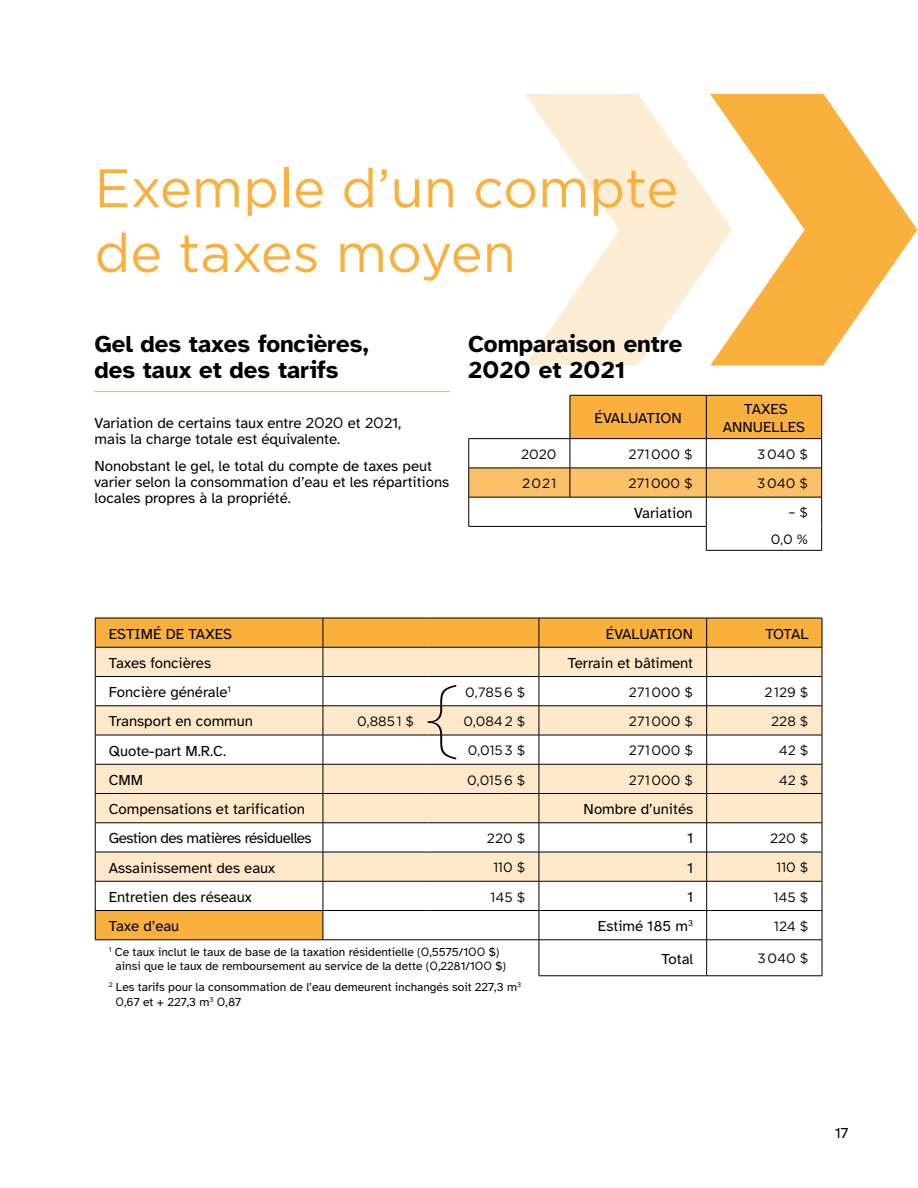
<style>
.page{position:relative;width:918px;height:1188px;background:#fff}
.page>*{position:absolute;margin:0;border:0;box-sizing:border-box;transform-origin:0 0}
.t1{font:100 87px "Gotham";color:#000}
.t2{font:54px/64.8px "Gotham";color:#f9b03c}
.t3{font:700 24px/26px "Atkinson Hyperlegible";color:#000}
.t4{font:15px/16.2px "Atkinson Hyperlegible";color:#000}
.t5{font:15px "Atkinson Hyperlegible";letter-spacing:-.03em;color:#000}
.t6{font:15px "Atkinson Hyperlegible";letter-spacing:-.02em;color:#000}
.t7{font:13.5px/26.2px "Gotham";color:#000;text-align:right}
.t8{font:12px/14.4px "Atkinson Hyperlegible";color:#000;text-align:center}
.s1{font-family:"Gotham"}
</style>
<div class="page">
<svg style="left:732px;top:94px;width:185px;height:272px;fill:#f9b03c"></svg>
<svg style="left:525px;top:94px;width:207px;height:272px;fill:#fdedd4"></svg>
<hr style="left:94px;top:391px;width:356px;height:1px;background:#f9b03c">
<svg style="left:468px;top:395px;width:354px;height:155px"></svg>
<hr style="left:706px;top:550px;width:116px;height:1px;background:#000">
<svg style="left:96px;top:619px;width:726px;height:321px"></svg>
<svg style="left:96px;top:648px;width:726px;height:233px;fill:#fee8ca"></svg>
<hr style="left:95px;top:618px;width:228px;height:1px;background:#000">
<hr style="left:323px;top:618px;width:105px;height:1px;background:#000">
<hr style="left:428px;top:618px;width:111px;height:1px;background:#000">
<hr style="left:539px;top:618px;width:168px;height:1px;background:#000">
<hr style="left:707px;top:618px;width:115px;height:1px;background:#000">
<hr style="left:95px;top:647px;width:228px;height:1px;background:#000">
<hr style="left:323px;top:647px;width:105px;height:1px;background:#000">
<hr style="left:428px;top:647px;width:111px;height:1px;background:#000">
<hr style="left:539px;top:647px;width:168px;height:1px;background:#000">
<hr style="left:707px;top:647px;width:115px;height:1px;background:#000">
<hr style="left:95px;top:676px;width:228px;height:1px;background:#000">
<hr style="left:323px;top:676px;width:105px;height:1px;background:#000">
<hr style="left:428px;top:676px;width:111px;height:1px;background:#000">
<hr style="left:539px;top:676px;width:168px;height:1px;background:#000">
<hr style="left:707px;top:676px;width:115px;height:1px;background:#000">
<hr style="left:95px;top:706px;width:228px;height:1px;background:#000">
<hr style="left:323px;top:706px;width:105px;height:1px;background:#000">
<hr style="left:428px;top:706px;width:111px;height:1px;background:#000">
<hr style="left:539px;top:706px;width:168px;height:1px;background:#000">
<hr style="left:707px;top:706px;width:115px;height:1px;background:#000">
<hr style="left:95px;top:735px;width:228px;height:1px;background:#000">
<hr style="left:323px;top:735px;width:105px;height:1px;background:#000">
<hr style="left:428px;top:735px;width:111px;height:1px;background:#000">
<hr style="left:539px;top:735px;width:168px;height:1px;background:#000">
<hr style="left:707px;top:735px;width:115px;height:1px;background:#000">
<hr style="left:95px;top:764px;width:228px;height:1px;background:#000">
<hr style="left:323px;top:764px;width:105px;height:1px;background:#000">
<hr style="left:428px;top:764px;width:111px;height:1px;background:#000">
<hr style="left:539px;top:764px;width:168px;height:1px;background:#000">
<hr style="left:707px;top:764px;width:115px;height:1px;background:#000">
<hr style="left:95px;top:793px;width:228px;height:1px;background:#000">
<hr style="left:323px;top:793px;width:105px;height:1px;background:#000">
<hr style="left:428px;top:793px;width:111px;height:1px;background:#000">
<hr style="left:539px;top:793px;width:168px;height:1px;background:#000">
<hr style="left:707px;top:793px;width:115px;height:1px;background:#000">
<hr style="left:95px;top:823px;width:228px;height:1px;background:#000">
<hr style="left:323px;top:823px;width:105px;height:1px;background:#000">
<hr style="left:428px;top:823px;width:111px;height:1px;background:#000">
<hr style="left:539px;top:823px;width:168px;height:1px;background:#000">
<hr style="left:707px;top:823px;width:115px;height:1px;background:#000">
<hr style="left:95px;top:852px;width:228px;height:1px;background:#000">
<hr style="left:323px;top:852px;width:105px;height:1px;background:#000">
<hr style="left:428px;top:852px;width:111px;height:1px;background:#000">
<hr style="left:539px;top:852px;width:168px;height:1px;background:#000">
<hr style="left:707px;top:852px;width:115px;height:1px;background:#000">
<hr style="left:95px;top:881px;width:228px;height:1px;background:#000">
<hr style="left:323px;top:881px;width:105px;height:1px;background:#000">
<hr style="left:428px;top:881px;width:111px;height:1px;background:#000">
<hr style="left:539px;top:881px;width:168px;height:1px;background:#000">
<hr style="left:707px;top:881px;width:115px;height:1px;background:#000">
<svg style="left:95px;top:618px;width:1px;height:322px"></svg>
<hr style="left:95px;top:910px;width:228px;height:1px;background:#000">
<svg style="left:323px;top:618px;width:1px;height:322px"></svg>
<hr style="left:323px;top:910px;width:105px;height:1px;background:#000">
<hr style="left:428px;top:910px;width:111px;height:1px;background:#000">
<svg style="left:539px;top:618px;width:1px;height:322px"></svg>
<hr style="left:539px;top:910px;width:168px;height:1px;background:#000">
<hr style="left:707px;top:910px;width:115px;height:1px;background:#000">
<svg style="left:706px;top:618px;width:1px;height:322px"></svg>
<svg style="left:822px;top:618px;width:1px;height:322px"></svg>
<hr style="left:95px;top:940px;width:228px;height:1px;background:#000">
<hr style="left:323px;top:940px;width:105px;height:1px;background:#000">
<hr style="left:428px;top:940px;width:111px;height:1px;background:#000">
<hr style="left:539px;top:940px;width:1px;height:36px;background:#000">
<hr style="left:539px;top:940px;width:168px;height:1px;background:#000">
<hr style="left:706px;top:940px;width:1px;height:36px;background:#000">
<hr style="left:707px;top:940px;width:115px;height:1px;background:#000">
<hr style="left:822px;top:940px;width:1px;height:36px;background:#000">
<hr style="left:539px;top:976px;width:168px;height:1px;background:#000">
<hr style="left:707px;top:976px;width:115px;height:1px;background:#000">
<h2 class="t2" style="left:94px;top:155px;width:585px">Exemple d’un compte de taxes moyen</h2>
<h3 class="t3" style="left:94px;top:331px;width:276px">Gel des taxes foncières, des taux et des tarifs</h3>
<p class="t4" style="left:94px;top:415px;width:308px">Variation de certains taux entre 2<span class="s1">0</span>2<span class="s1">0</span> et 2<span class="s1">0</span>21, mais la charge totale est équivalente.</p>
<p class="t4" style="left:94px;top:458px;width:356px">Nonobstant le gel, le total du compte de taxes peut varier selon la consommation d’eau et les répartitions locales propres à la propriété.</p>
<h3 class="t3" style="left:468px;top:331px;width:216px">Comparaison entre<br>2<span class="s1">0</span>2<span class="s1">0</span> et 2<span class="s1">0</span>21</h3>
<p class="t6" style="left:594px;top:410px;width:89px">ÉVALUATION</p>
<p class="t4" style="left:723px;top:400px;width:84px;line-height:18px;text-align:center">TAXES<br>ANNUELLES</p>
<p class="t7" style="left:521px;top:441px;width:37px">2020</p>
<p class="t7" style="left:629px;top:441px;width:66px">271000 $</p>
<p class="t7" style="left:757px;top:441px;width:52px">3040 $</p>
<p class="t7" style="left:522px;top:470px;width:36px">2021</p>
<p class="t7" style="left:629px;top:470px;width:66px">271000 $</p>
<p class="t7" style="left:757px;top:470px;width:52px">3040 $</p>
<p class="t4" style="left:634px;top:505px;width:60px">Variation</p>
<p class="t7" style="left:771px;top:499px;width:39px">– $<br>0,0 %</p>
<p class="t4" style="left:109px;top:626px;width:125px">ESTIMÉ DE TAXES</p>
<p class="t6" style="left:606px;top:625px;width:89px">ÉVALUATION</p>
<p class="t4" style="left:766px;top:626px;width:44px">TOTAL</p>
<p class="t4" style="left:109px;top:655px;width:104px">Taxes foncières</p>
<p class="t4" style="left:568px;top:655px;width:127px">Terrain et bâtiment</p>
<p class="t4" style="left:109px;top:684px;width:124px">Foncière générale<sup>1</sup></p>
<p class="t7" style="left:465px;top:679px;width:62px">0,7856 $</p>
<p class="t7" style="left:629px;top:679px;width:66px">271000 $</p>
<p class="t7" style="left:764px;top:679px;width:46px">2129 $</p>
<p class="t4" style="left:109px;top:714px;width:146px">Transport en commun</p>
<p class="t7" style="left:357px;top:708px;width:59px">0,8851 $</p>
<p class="t7" style="left:463px;top:708px;width:64px">0,0842 $</p>
<p class="t7" style="left:629px;top:708px;width:66px">271000 $</p>
<p class="t7" style="left:771px;top:708px;width:39px">228 $</p>
<p class="t4" style="left:109px;top:743px;width:119px">Quote-part M.R.C.</p>
<p class="t7" style="left:468px;top:737px;width:59px">0,0153 $</p>
<p class="t7" style="left:629px;top:737px;width:66px">271000 $</p>
<p class="t7" style="left:779px;top:737px;width:31px">42 $</p>
<p class="t4" style="left:109px;top:772px;width:36px">CMM</p>
<p class="t7" style="left:467px;top:766px;width:60px">0,0156 $</p>
<p class="t7" style="left:629px;top:766px;width:66px">271000 $</p>
<p class="t7" style="left:779px;top:766px;width:31px">42 $</p>
<p class="t4" style="left:109px;top:801px;width:198px">Compensations et tarification</p>
<p class="t4" style="left:584px;top:801px;width:111px">Nombre d’unités</p>
<p class="t5" style="left:109px;top:830px;width:204px">Gestion des matières résiduelles</p>
<p class="t7" style="left:487px;top:825px;width:40px">220 $</p>
<p class="t4" style="left:687px;top:831px;width:8px">1</p>
<p class="t7" style="left:770px;top:825px;width:40px">220 $</p>
<p class="t4" style="left:109px;top:860px;width:168px">Assainissement des eaux</p>
<p class="t7" style="left:493px;top:854px;width:33px">110 $</p>
<p class="t4" style="left:687px;top:860px;width:8px">1</p>
<p class="t7" style="left:777px;top:854px;width:33px">110 $</p>
<p class="t4" style="left:109px;top:889px;width:145px">Entretien des réseaux</p>
<p class="t7" style="left:491px;top:883px;width:36px">145 $</p>
<p class="t4" style="left:687px;top:889px;width:8px">1</p>
<p class="t7" style="left:774px;top:883px;width:36px">145 $</p>
<p class="t4" style="left:109px;top:918px;width:72px">Taxe d’eau</p>
<p class="t4" style="left:598px;top:918px;width:97px">Estimé 185 m<sup>3</sup></p>
<p class="t7" style="left:774px;top:913px;width:36px">124 $</p>
<p class="t8" style="left:109px;top:945px;width:399px"><sup>1</sup> Ce taux inclut le taux de base de la taxation résidentielle (<span class="s1">0</span>,5575/1<span class="s1">00</span> $) ainsi que le taux de remboursement au service de la dette (<span class="s1">0</span>,2281/1<span class="s1">00</span> $)</p>
<p class="t8" style="left:115px;top:980px;width:407px;text-align:left;text-indent:-7px"><sup>2</sup> Les tarifs pour la consommation de l’eau demeurent inchangés soit 227,3 m<sup>3<br></sup><span class="s1">0</span>,67 et + 227,3 m<sup>3</sup> <span class="s1">0</span>,87</p>
<h1 class="t1" style="left:424px;top:670px;width:40px">{</h1>
<p class="t4" style="left:661px;top:951px;width:33px">Total</p>
<p class="t7" style="left:758px;top:945px;width:52px">3040 $</p>
<p class="t4" style="left:835px;top:1125px;width:15px">17</p>
</div>
